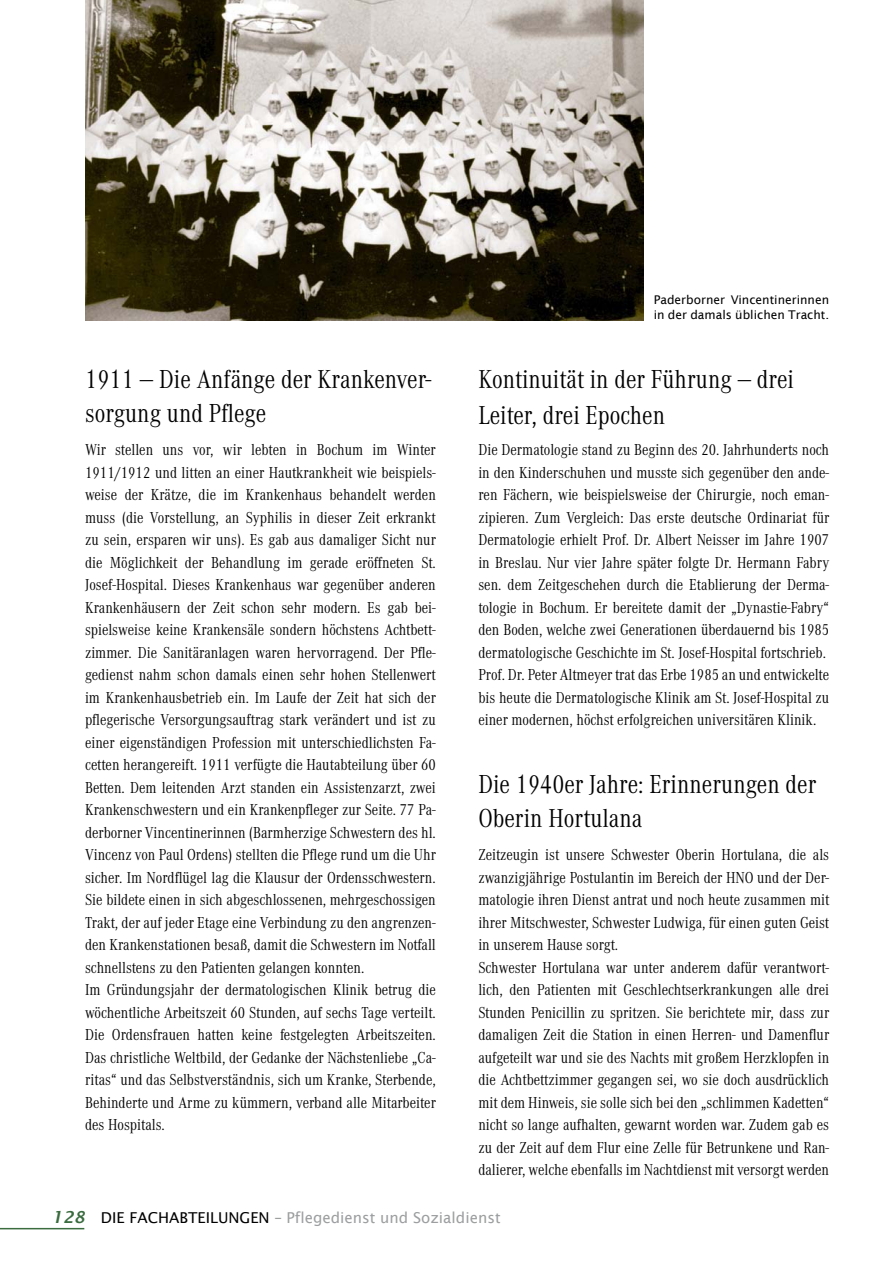
<style>
.page{position:relative;width:893px;height:1263px;background:#fff}
.page>*{position:absolute;margin:0;border:0;box-sizing:border-box;transform-origin:0 0}
.t1{font:300 27px/34.5px "Corporate A Con";color:#000;scale:1.08 1}
.t2{font:300 16.5px/22.5px "Corporate A Con";color:#000;scale:1.08 1}
.t3{font:15px "Lucida Sans";color:#9c9e9f}
.t4{font:12px/14.4px "Lucida Sans";color:#000}
.s1{font-weight:600;font-style:italic;font-size:16.5px;color:#3a6c3f}
.s2{color:#000}
</style>
<div class="page">
<hr style="left:0;top:1228px;width:84px;height:1px;background:#3a6c3f">
<img style="left:85px;top:0;width:559px;height:320px">
<h1 class="t1" style="left:85px;top:362px;width:322px">1911 — Die Anfänge der Krankenver&shy;sorgung und Pflege</h1>
<p class="t2" style="left:85px;top:439px;width:326px">Wir stellen uns vor, wir lebten in Bochum im Winter 1911/1912 und litten an einer Hautkrankheit wie beispiels&shy;weise der Krätze, die im Krankenhaus behandelt werden muss (die Vorstellung, an Syphilis in dieser Zeit erkrankt zu sein, ersparen wir uns). Es gab aus damaliger Sicht nur die Möglichkeit der Behandlung im gerade eröffneten St.<br>Josef-Hospital. Dieses Krankenhaus war gegenüber anderen Krankenhäusern der Zeit schon sehr modern. Es gab bei&shy;spielsweise keine Krankensäle sondern höchstens Achtbett&shy;zimmer. Die Sanitäranlagen waren hervorragend. Der Pfle&shy;gedienst nahm schon damals einen sehr hohen Stellenwert im Krankenhausbetrieb ein. Im Laufe der Zeit hat sich der pflegerische Versorgungsauftrag stark verändert und ist zu einer eigenständigen Profession mit unterschiedlichsten Fa&shy;cetten herangereift. 1911 verfügte die Hautabteilung über 60<br>Betten. Dem leitenden Arzt standen ein Assistenzarzt, zwei Krankenschwestern und ein Krankenpfleger zur Seite. 77 Pa&shy;derborner Vincentinerinnen (Barmherzige Schwestern des hl.<br>Vincenz von Paul Ordens) stellten die Pflege rund um die Uhr sicher. Im Nordflügel lag die Klausur der Ordensschwestern.<br>Sie bildete einen in sich abgeschlossenen, mehrgeschossigen Trakt, der auf jeder Etage eine Verbindung zu den angrenzen&shy;den Krankenstationen besaß, damit die Schwestern im Notfall schnellstens zu den Patienten gelangen konnten.<br>Im Gründungsjahr der dermatologischen Klinik betrug die wöchentliche Arbeitszeit 60 Stunden, auf sechs Tage verteilt.<br>Die Ordensfrauen hatten keine festgelegten Arbeitszeiten.<br>Das christliche Weltbild, der Gedanke der Nächstenliebe „Ca&shy;ritas“ und das Selbstverständnis, sich um Kranke, Sterbende, Behinderte und Arme zu kümmern, verband alle Mitarbeiter des Hospitals.</p>
<p class="t4" style="left:654px;top:293px;width:177px">Paderborner Vincentinerinnen in der damals üblichen Tracht.</p>
<h1 class="t1" style="left:478px;top:361px;width:294px;line-height:36px">Kontinuität in der Führung — drei<br>Leiter, drei Epochen</h1>
<p class="t2" style="left:478px;top:439px;width:326px">Die Dermatologie stand zu Beginn des 20. Jahrhunderts noch in den Kinderschuhen und musste sich gegenüber den ande&shy;ren Fächern, wie beispielsweise der Chirurgie, noch eman&shy;zipieren. Zum Vergleich: Das erste deutsche Ordinariat für Dermatologie erhielt Prof. Dr. Albert Neisser im Jahre 1907 in Breslau. Nur vier Jahre später folgte Dr. Hermann Fabry sen. dem Zeitgeschehen durch die Etablierung der Derma&shy;tologie in Bochum. Er bereitete damit der „Dynastie-Fabry“ den Boden, welche zwei Generationen überdauernd bis 1985 dermatologische Geschichte im St. Josef-Hospital fortschrieb.<br>Prof. Dr. Peter Altmeyer trat das Erbe 1985 an und entwickelte bis heute die Dermatologische Klinik am St. Josef-Hospital zu einer modernen, höchst erfolgreichen universitären Klinik.</p>
<h1 class="t1" style="left:478px;top:767px;width:314px">Die 1940er Jahre: Erinnerungen der<br>Oberin Hortulana</h1>
<p class="t2" style="left:478px;top:844px;width:326px">Zeitzeugin ist unsere Schwester Oberin Hortulana, die als zwanzigjährige Postulantin im Bereich der HNO und der Der&shy;matologie ihren Dienst antrat und noch heute zusammen mit ihrer Mitschwester, Schwester Ludwiga, für einen guten Geist in unserem Hause sorgt.<br>Schwester Hortulana war unter anderem dafür verantwort&shy;lich, den Patienten mit Geschlechtserkrankungen alle drei Stunden Penicillin zu spritzen. Sie berichtete mir, dass zur damaligen Zeit die Station in einen Herren- und Damenflur aufgeteilt war und sie des Nachts mit großem Herzklopfen in die Achtbettzimmer gegangen sei, wo sie doch ausdrücklich mit dem Hinweis, sie solle sich bei den „schlimmen Kadetten“ nicht so lange aufhalten, gewarnt worden war. Zudem gab es zu der Zeit auf dem Flur eine Zelle für Betrunkene und Ran&shy;dalierer, welche ebenfalls im Nachtdienst mit versorgt werden</p>
<p class="t3" style="left:52px;top:1209px;width:450px"><span class="s1">128</span> <span class="s2">DIE FACHABTEILUNGEN</span> – Pflegedienst und Sozialdienst</p>
</div>
